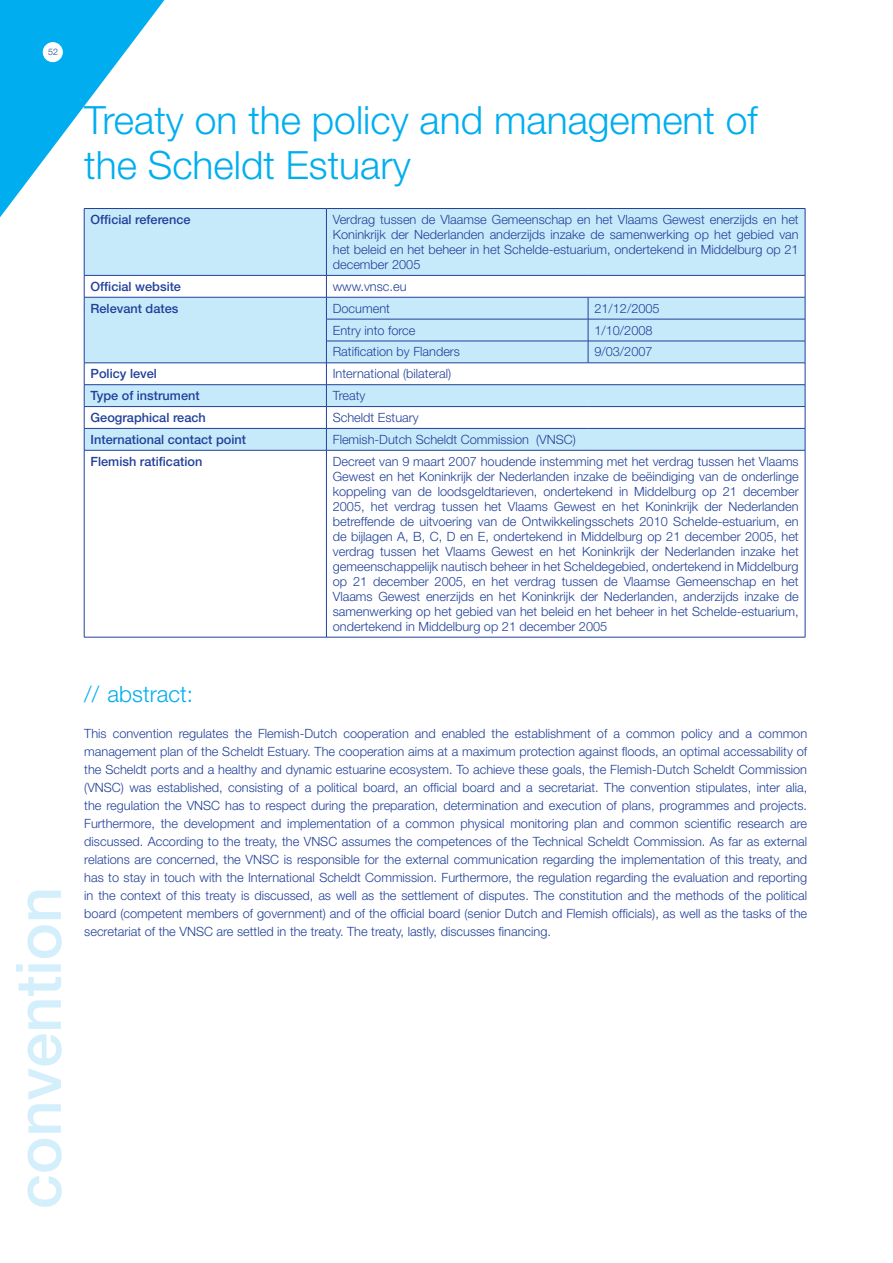
<style>
.page{position:relative;width:893px;height:1263px;background:#fff}
.page>*{position:absolute;margin:0;border:0;box-sizing:border-box;transform-origin:0 0}
.t1{font:500 63px "Helvetica Neue LT Pro";color:#d4effc}
.t2{font:300 39px "Helvetica Neue LT Pro";color:#00aeef}
.t3{font:300 22.5px "Helvetica Neue LT Pro";color:#00aeef}
.body_tabel{font:300 12.75px/15px "Helvetica Neue LT Pro";color:#21409a;text-align:justify}
.t4{font:500 12.75px "Helvetica Neue LT Pro";color:#21409a}
.t5{font:300 9px "Helvetica Neue LT Pro";color:#21409a}
</style>
<div class="page">
<svg style="left:0;top:0;width:164px;height:217px"></svg>
<svg style="left:85px;top:209px;width:720px;height:241px;fill:#c7eafb"></svg>
<hr style="left:805px;top:209px;width:1px;height:66px;background:#21409a">
<hr style="left:805px;top:450px;width:1px;height:187px;background:#21409a">
<hr style="left:84px;top:209px;width:1px;height:66px;background:#21409a">
<hr style="left:84px;top:208px;width:242px;height:1px;background:#21409a">
<hr style="left:326px;top:208px;width:262px;height:1px;background:#21409a">
<hr style="left:588px;top:208px;width:217px;height:1px;background:#21409a">
<hr style="left:326px;top:209px;width:1px;height:66px;background:#21409a">
<hr style="left:84px;top:275px;width:242px;height:1px;background:#21409a">
<hr style="left:326px;top:275px;width:262px;height:1px;background:#21409a">
<hr style="left:588px;top:275px;width:217px;height:1px;background:#21409a">
<hr style="left:84px;top:297px;width:242px;height:1px;background:#21409a">
<hr style="left:326px;top:297px;width:262px;height:1px;background:#21409a">
<hr style="left:588px;top:297px;width:217px;height:1px;background:#21409a">
<svg style="left:588px;top:297px;width:1px;height:66px"></svg>
<svg style="left:805px;top:276px;width:1px;height:174px"></svg>
<hr style="left:326px;top:319px;width:262px;height:1px;background:#21409a">
<hr style="left:588px;top:319px;width:217px;height:1px;background:#21409a">
<hr style="left:326px;top:341px;width:262px;height:1px;background:#21409a">
<hr style="left:588px;top:341px;width:217px;height:1px;background:#21409a">
<hr style="left:84px;top:363px;width:242px;height:1px;background:#21409a">
<hr style="left:326px;top:363px;width:262px;height:1px;background:#21409a">
<hr style="left:588px;top:363px;width:217px;height:1px;background:#21409a">
<hr style="left:84px;top:384px;width:242px;height:1px;background:#21409a">
<hr style="left:326px;top:384px;width:262px;height:1px;background:#21409a">
<hr style="left:588px;top:384px;width:217px;height:1px;background:#21409a">
<hr style="left:84px;top:406px;width:242px;height:1px;background:#21409a">
<hr style="left:326px;top:406px;width:262px;height:1px;background:#21409a">
<hr style="left:588px;top:406px;width:217px;height:1px;background:#21409a">
<svg style="left:84px;top:276px;width:1px;height:174px"></svg>
<hr style="left:84px;top:428px;width:242px;height:1px;background:#21409a">
<hr style="left:326px;top:428px;width:262px;height:1px;background:#21409a">
<hr style="left:588px;top:428px;width:217px;height:1px;background:#21409a">
<svg style="left:326px;top:276px;width:1px;height:174px"></svg>
<hr style="left:84px;top:450px;width:1px;height:187px;background:#21409a">
<hr style="left:326px;top:450px;width:1px;height:187px;background:#21409a">
<hr style="left:84px;top:637px;width:242px;height:1px;background:#21409a">
<hr style="left:326px;top:637px;width:262px;height:1px;background:#21409a">
<hr style="left:588px;top:637px;width:217px;height:1px;background:#21409a">
<hr style="left:84px;top:450px;width:242px;height:1px;background:#21409a">
<hr style="left:326px;top:450px;width:262px;height:1px;background:#21409a">
<hr style="left:588px;top:450px;width:217px;height:1px;background:#21409a">
<div style="left:43px;top:43px;width:19px;height:19px;background:#fff;border-radius:50%"></div>
<div style="left:43px;top:42px;width:19px;height:20px;border:1px solid #fff;border-radius:50%"></div>
<p class="t5" style="left:48px;top:46px;width:12px">52</p>
<p class="t1" style="left:1px;top:1209px;width:324px;rotate:-90deg">convention</p>
<p class="t2" style="left:84px;top:96px;width:675px">Treaty on the policy and management of</p>
<p class="t2" style="left:84px;top:141px;width:328px">the Scheldt Estuary</p>
<p class="t4" style="left:91px;top:212px;width:101px">Official reference</p>
<p class="body_tabel" style="left:333px;top:212px;width:467px">Verdrag tussen de Vlaamse Gemeenschap en het Vlaams Gewest enerzijds en het Koninkrijk der Nederlanden anderzijds inzake de samenwerking op het gebied van het beleid en het beheer in het Schelde-estuarium, ondertekend in Middelburg op 21 december 2005</p>
<p class="t4" style="left:91px;top:279px;width:92px">Official website</p>
<p class="body_tabel" style="left:333px;top:279px;width:75px">www.vnsc.eu</p>
<p class="t4" style="left:91px;top:301px;width:89px">Relevant dates</p>
<p class="body_tabel" style="left:333px;top:300px;width:59px">Document</p>
<p class="body_tabel" style="left:594px;top:300px;width:67px">21/12/2005</p>
<p class="body_tabel" style="left:333px;top:322px;width:84px">Entry into force</p>
<p class="body_tabel" style="left:594px;top:322px;width:60px">1/10/2008</p>
<p class="body_tabel" style="left:333px;top:344px;width:129px">Ratification by Flanders</p>
<p class="body_tabel" style="left:594px;top:344px;width:60px">9/03/2007</p>
<p class="t4" style="left:91px;top:366px;width:68px">Policy level</p>
<p class="body_tabel" style="left:333px;top:366px;width:120px">International (bilateral)</p>
<p class="t4" style="left:91px;top:388px;width:111px">Type of instrument</p>
<p class="body_tabel" style="left:333px;top:388px;width:34px">Treaty</p>
<p class="t4" style="left:91px;top:410px;width:117px">Geographical reach</p>
<p class="body_tabel" style="left:333px;top:410px;width:87px">Scheldt Estuary</p>
<p class="t4" style="left:91px;top:432px;width:157px">International contact point</p>
<p class="body_tabel" style="left:333px;top:432px;width:244px">Flemish-Dutch Scheldt Commission (VNSC)</p>
<p class="t4" style="left:91px;top:454px;width:113px">Flemish ratification</p>
<p class="body_tabel" style="left:333px;top:453px;width:467px">Decreet van 9 maart 2007 houdende instemming met het verdrag tussen het Vlaams Gewest en het Koninkrijk der Nederlanden inzake de beëindiging van de onderlinge koppeling van de loodsgeldtarieven, ondertekend in Middelburg op 21 december 2005, het verdrag tussen het Vlaams Gewest en het Koninkrijk der Nederlanden betreffende de uitvoering van de Ontwikkelingsschets 2010 Schelde-estuarium, en de bijlagen A, B, C, D en E, ondertekend in Middelburg op 21 december 2005, het verdrag tussen het Vlaams Gewest en het Koninkrijk der Nederlanden inzake het gemeenschappelijk nautisch beheer in het Scheldegebied, ondertekend in Middelburg op 21 december 2005, en het verdrag tussen de Vlaamse Gemeenschap en het Vlaams Gewest enerzijds en het Koninkrijk der Nederlanden, anderzijds inzake de samenwerking op het gebied van het beleid en het beheer in het Schelde-estuarium, ondertekend in Middelburg op 21 december 2005</p>
<p class="t3" style="left:84px;top:680px;width:110px">// abstract:</p>
<p class="body_tabel" style="left:84px;top:724px;width:724px;line-height:18px">This convention regulates the Flemish-Dutch cooperation and enabled the establishment of a common policy and a common management plan of the Scheldt Estuary. The cooperation aims at a maximum protection against floods, an optimal accessability of the Scheldt ports and a healthy and dynamic estuarine ecosystem. To achieve these goals, the Flemish-Dutch Scheldt Commission (VNSC) was established, consisting of a political board, an official board and a secretariat. The convention stipulates, inter alia, the regulation the VNSC has to respect during the preparation, determination and execution of plans, programmes and projects.<br>Furthermore, the development and implementation of a common physical monitoring plan and common scientific research are discussed. According to the treaty, the VNSC assumes the competences of the Technical Scheldt Commission. As far as external relations are concerned, the VNSC is responsible for the external communication regarding the implementation of this treaty, and has to stay in touch with the International Scheldt Commission. Furthermore, the regulation regarding the evaluation and reporting in the context of this treaty is discussed, as well as the settlement of disputes. The constitution and the methods of the political board (competent members of government) and of the official board (senior Dutch and Flemish officials), as well as the tasks of the secretariat of the VNSC are settled in the treaty. The treaty, lastly, discusses financing.</p>
</div>
